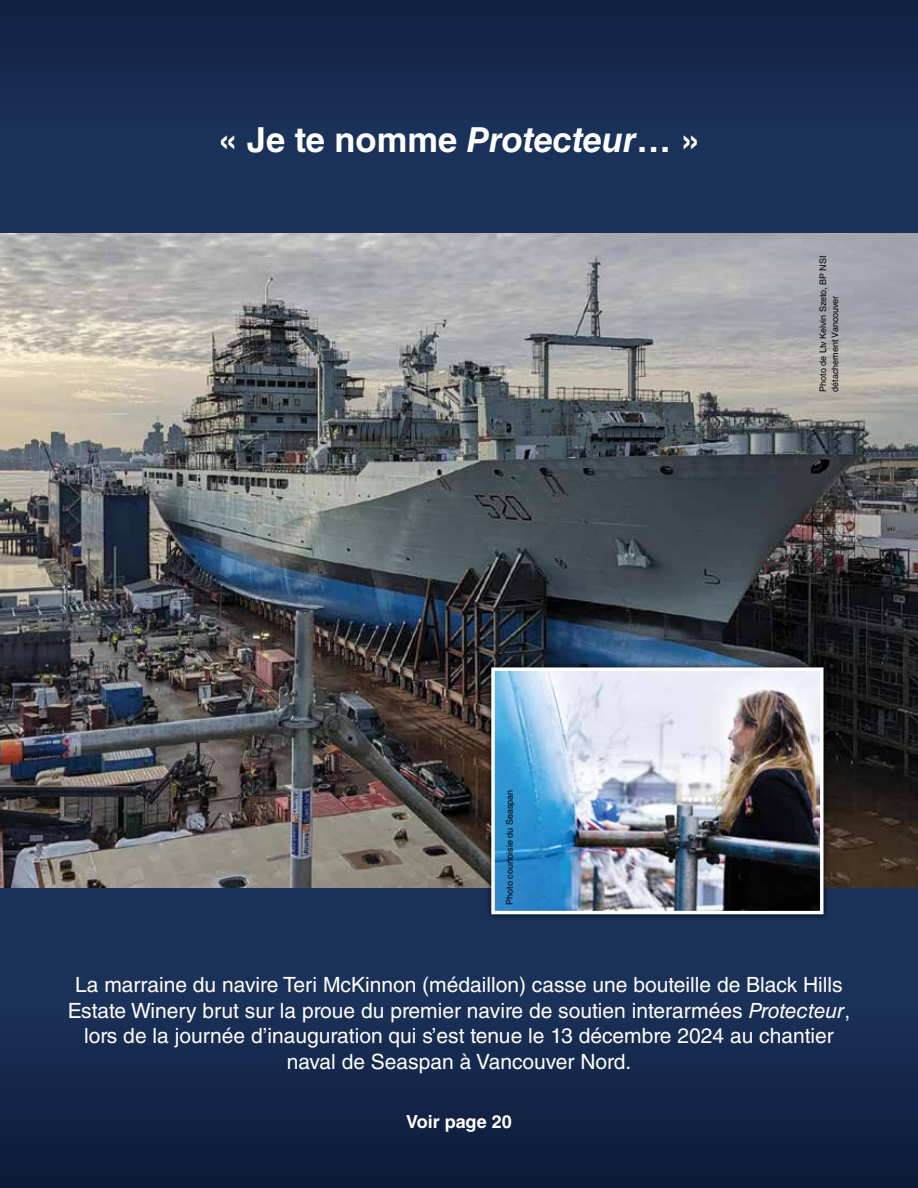
<style>
.page{position:relative;width:918px;height:1188px;background:#fff}
.page>*{position:absolute;margin:0;border:0;box-sizing:border-box;transform-origin:0 0}
.Photo_Caption{font:700 34.5px "Helvetica LT Std";color:#fff}
.Photo_Caption-2{font:21px/25.5px "Helvetica LT Std";color:#fff;text-align:center}
.Photo_Caption-3{font:700 18px "Helvetica LT Std";color:#fff}
.Photo_Credit{font:9px/12px "Helvetica LT Std";color:#000}
.s1{font-style:italic}
</style>
<div class="page">
<svg style="left:0;top:888px;width:918px;height:300px;background:#15294d"></svg>
<svg style="left:0;top:0;width:918px;height:233px;background:#172c51"></svg>
<img style="left:0;top:233px;width:918px;height:655px">
<div style="left:485px;top:661px;width:345px;height:260px;background:#000;opacity:.75"></div>
<img style="left:495px;top:671px;width:325px;height:239px">
<div style="left:491px;top:667px;width:333px;height:247px;border:3px solid #fff"></div>
<p class="Photo_Caption" style="left:218px;top:119px;width:483px">« Je te nomme <span class="s1">Protecteur</span>… »</p>
<p class="Photo_Credit" style="left:817px;top:392px;width:138px;rotate:-90deg">Photo de Ltv Kelvin Szeto, BP NSI détachement Vancouver</p>
<p class="Photo_Credit" style="left:504px;top:905px;width:117px;rotate:-90deg">Photo courtoisie du Seaspan</p>
<p class="Photo_Caption-2" style="left:68px;top:972px;width:784px">La marraine du navire Teri McKinnon (médaillon) casse une bouteille de Black Hills Estate Winery brut sur la proue du premier navire de soutien interarmées <span class="s1">Protecteur</span>, lors de la journée d’inauguration qui s’est tenue le 13 décembre 2024 au chantier naval de Seaspan à Vancouver Nord.</p>
<p class="Photo_Caption-3" style="left:406px;top:1110px;width:107px">Voir page 20</p>
</div>
